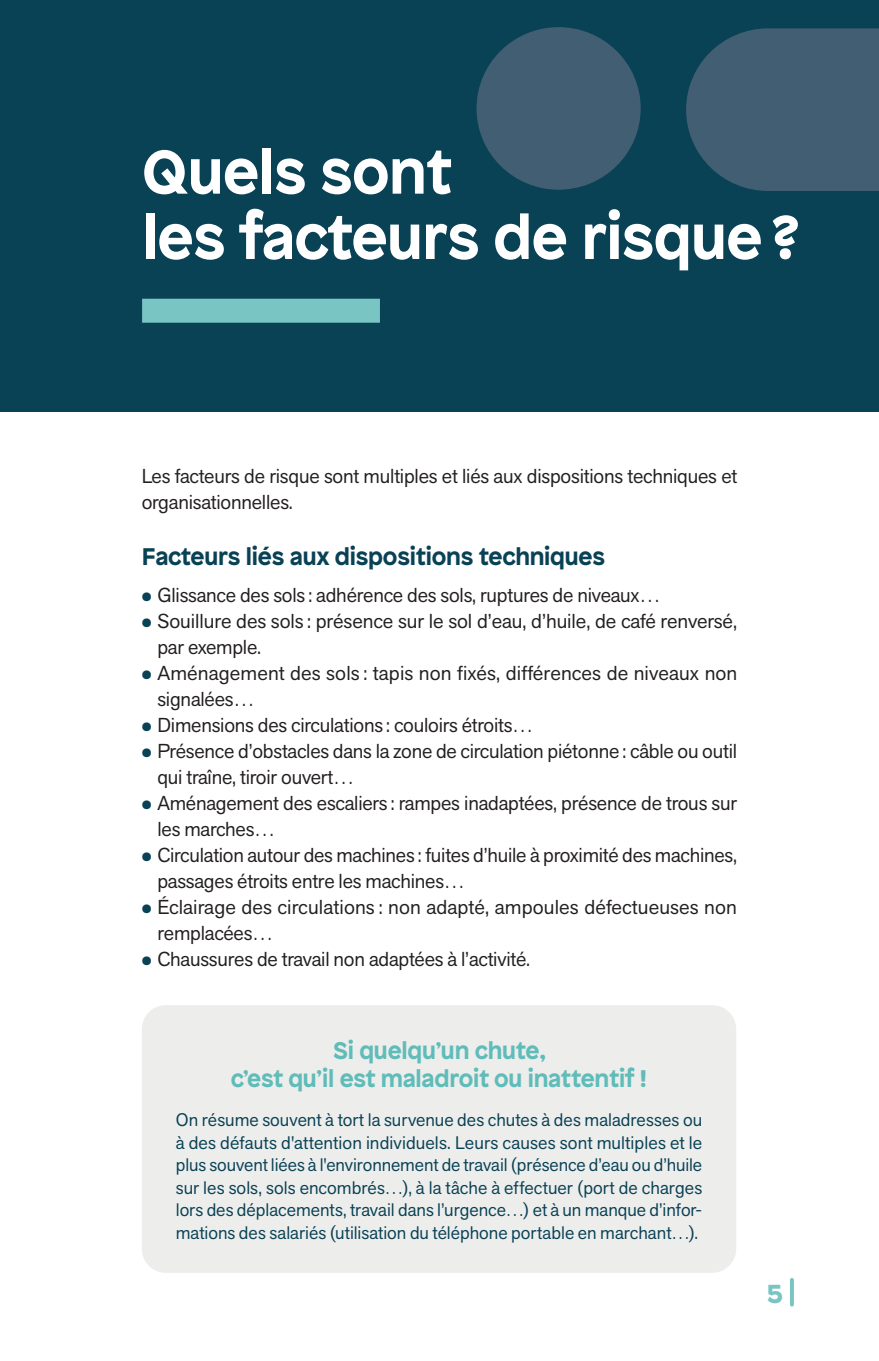
<style>
.page{position:relative;width:879px;height:1361px;background:#fff}
.page>*{position:absolute;margin:0;border:0;box-sizing:border-box;transform-origin:0 0}
.t1{font:700 61.4px/65.4px "Patron";letter-spacing:-.01em;color:#fff}
.t2{font:900 26px "Patron";color:#79c5c4}
.t3{font:700 24px/28px "Patron";letter-spacing:-.01em;color:#60bcb9;text-align:center}
.t4{font:700 24px "Patron";letter-spacing:-.01em;color:#094155}
.t5{font:20px/26px "Akzid Grtsk Next";letter-spacing:-.01em;color:#231f20}
.t6{font:18px/22.4px "Akzid Grtsk Next";color:#094155;text-align:justify}
.s1{font-family:"Patron";font-weight:300;font-size:12px;color:#094155}
</style>
<div class="page">
<div style="left:0;top:0;width:879px;height:411px;background:#094155"></div>
<div style="left:142px;top:1005px;width:594px;height:267px;background:#edeeec;border-radius:24px"></div>
<hr style="left:790px;top:1279px;width:4px;height:25px;background:#79c5c4">
<div style="left:476px;top:27px;width:165px;height:163px;background:#415e72;border-radius:50%"></div>
<svg style="left:686px;top:28px;width:193px;height:163px"></svg>
<div style="left:142px;top:299px;width:238px;height:24px;background:#79c5c4"></div>
<h1 class="t1" style="left:142px;top:134px;width:660px">Quels sont<br>les facteurs de risque ?</h1>
<p class="t5" style="left:142px;top:463px;width:597px">Les facteurs de risque sont multiples et liés aux dispositions techniques et organisationnelles.</p>
<p class="t4" style="left:142px;top:537px;width:465px">Facteurs liés aux dispositions techniques</p>
<p class="t5" style="left:142px;top:582px;width:520px"><span class="s1">●</span> Glissance des sols: adhérence des sols, ruptures de niveaux…</p>
<p class="t5" style="left:157px;top:608px;width:581px;text-indent:-16px"><span class="s1">●</span> Souillure des sols : présence sur le sol d’eau, d’huile, de café renversé, par exemple.</p>
<p class="t5" style="left:157px;top:660px;width:581px;text-indent:-16px"><span class="s1">●</span> Aménagement des sols : tapis non fixés, différences de niveaux non signalées…</p>
<p class="t5" style="left:142px;top:712px;width:393px"><span class="s1">●</span> Dimensions des circulations: couloirs étroits…</p>
<p class="t5" style="left:157px;top:738px;width:581px;text-indent:-16px"><span class="s1">●</span> Présence d’obstacles dans la zone de circulation piétonne: câble ou outil qui traîne, tiroir ouvert…</p>
<p class="t5" style="left:157px;top:790px;width:581px;text-indent:-16px"><span class="s1">●</span> Aménagement des escaliers: rampes inadaptées, présence de trous sur les marches…</p>
<p class="t5" style="left:157px;top:842px;width:581px;text-indent:-16px"><span class="s1">●</span> Circulation autour des machines : fuites d’huile à proximité des machines, passages étroits entre les machines…</p>
<p class="t5" style="left:157px;top:894px;width:581px;text-indent:-16px"><span class="s1">●</span> Éclairage des circulations : non adapté, ampoules défectueuses non remplacées…</p>
<p class="t5" style="left:142px;top:946px;width:390px"><span class="s1">●</span> Chaussures de travail non adaptées à l’activité.</p>
<p class="t3" style="left:231px;top:1034px;width:418px">Si quelqu’un chute,<br>c’est qu’il est maladroit ou inattentif !</p>
<p class="t6" style="left:176px;top:1108px;width:528px">On résume souvent à tort la survenue des chutes à des maladresses ou à des défauts d'attention individuels. Leurs causes sont multiples et le plus souvent liées à l'environnement de travail (présence d’eau ou d’huile sur les sols, sols encombrés…), à la tâche à effectuer (port de charges lors des déplacements, travail dans l’urgence…) et à un manque d’infor&shy;mations des salariés (utilisation du téléphone portable en marchant…).</p>
<h2 class="t2" style="left:767px;top:1271px;width:17px">5</h2>
</div>
